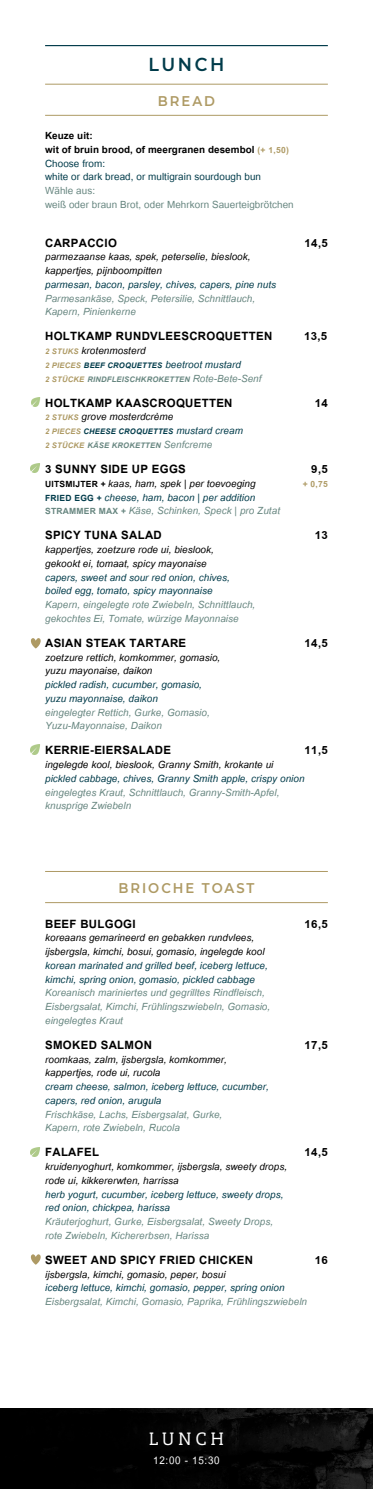
<style>
.page{position:relative;width:373px;height:1489px;background:#fff}
.page>*{position:absolute;margin:0;border:0;box-sizing:border-box;transform-origin:0 0}
.t1{font:300 18.75px "Bree Serif";letter-spacing:.2em;color:#fff}
.t2{font:600 18.75px "Montserrat";letter-spacing:.15em;color:#003b4a;scale:.93 1}
.t3{font:700 16px "Utsaah";letter-spacing:.02em;color:#000}
.t4{font:14.75px "Utsaah";letter-spacing:.05em;color:#fff;scale:.93 1}
.t5{font:600 14px "Montserrat";letter-spacing:.15em;color:#ae9a64;scale:.93 1}
.t6{font:italic 13.75px/13.8px "Utsaah";letter-spacing:.005em;color:#003b4a}
.t7{font:italic 13.75px/13.8px "Utsaah";letter-spacing:.005em;color:#678680}
.t8{font:italic 13.75px/13.8px "Utsaah";letter-spacing:.005em;color:#000}
.t9{font:13.75px/13.8px "Utsaah";letter-spacing:.005em;color:#003b4a}
.t10{font:13.75px/13.8px "Utsaah";letter-spacing:.005em;color:#678680}
.t11{font:700 11.88px "Utsaah";color:#ae9a64}
.t12{font:italic 700 10.62px/13.8px "Utsaah";letter-spacing:.02em;color:#003b4a}
.t13{font:italic 700 10.62px "Utsaah";letter-spacing:.02em;color:#678680}
.s1{font-weight:700;color:#000}
.s2{font-weight:700;font-size:11.88px;color:#ae9a64}
.s3{font-weight:700;font-size:10.62px;color:#ae9a64}
.s4{color:#000}
.s5{font-weight:700;font-size:10.62px}
.s6{color:#ae9a64}
.s7{font-weight:400;font-size:13.75px}
.s8{color:#678680}
.s9{font-weight:400;font-size:13.75px;color:#678680}
.s10{font-weight:700;font-style:normal;font-size:11.88px}
.s11{font-weight:700;font-style:normal;font-size:11.88px;color:#678680}
</style>
<div class="page">
<img style="left:0;top:1408px;width:372px;height:80px">
<hr style="left:45px;top:45px;width:282px;height:1px;background:#003b4a">
<hr style="left:45px;top:84px;width:282px;height:1px;background:#ae9a64">
<hr style="left:45px;top:115px;width:282px;height:1px;background:#ae9a64">
<svg style="left:31px;top:397px;width:10px;height:9px"></svg>
<svg style="left:31px;top:463px;width:9px;height:9px"></svg>
<svg style="left:31px;top:745px;width:9px;height:9px"></svg>
<hr style="left:45px;top:871px;width:282px;height:1px;background:#ae9a64">
<hr style="left:45px;top:902px;width:282px;height:1px;background:#ae9a64">
<svg style="left:31px;top:1147px;width:9px;height:9px"></svg>
<svg style="left:31px;top:1254px;width:10px;height:10px"></svg>
<svg style="left:31px;top:638px;width:10px;height:10px"></svg>
<h1 class="t2" style="left:148px;top:53px;width:83px">LUNCH</h1>
<p class="t5" style="left:158px;top:92px;width:63px">BREAD</p>
<p class="t9" style="left:45px;top:130px;width:245px"><span class="s1">Keuze uit:<br>wit of bruin brood, of meergranen desembol</span> <span class="s2">(+ 1,50)<br></span>Choose from:<br>white or dark bread, or multigrain sourdough bun</p>
<p class="t10" style="left:45px;top:185px;width:250px">Wähle aus:<br>weiß oder braun Brot, oder Mehrkorn Sauerteigbrötchen</p>
<p class="t3" style="left:45px;top:235px;width:73px">CARPACCIO</p>
<p class="t3" style="left:304px;top:235px;width:25px">14,5</p>
<p class="t8" style="left:45px;top:251px;width:206px">parmezaanse kaas, spek, peterselie, bieslook, kappertjes, pijnboompitten</p>
<p class="t6" style="left:45px;top:278px;width:232px">parmesan, bacon, parsley, chives, capers, pine nuts</p>
<p class="t7" style="left:45px;top:292px;width:211px">Parmesankäse, Speck, Petersilie, Schnittlauch,<br>Kapern, Pinienkerne</p>
<p class="t3" style="left:45px;top:328px;width:228px">HOLTKAMP RUNDVLEESCROQUETTEN</p>
<p class="t3" style="left:303px;top:328px;width:25px">13,5</p>
<p class="t6" style="left:45px;top:345px;width:197px"><span class="s3">2 STUKS</span> <span class="s4">krotenmosterd<br></span><span class="s3">2 PIECES</span> <span class="s5">BEEF CROQUETTES</span> beetroot mustard</p>
<p class="t13" style="left:45px;top:374px;width:217px"><span class="s6">2 STÜCKE</span> RINDFLEISCHKROKETTEN <span class="s7">Rote-Bete-Senf</span></p>
<p class="t3" style="left:45px;top:395px;width:188px">HOLTKAMP KAASCROQUETTEN</p>
<p class="t3" style="left:314px;top:395px;width:15px">14</p>
<p class="t8" style="left:45px;top:411px;width:129px"><span class="s3">2 STUKS</span> grove mosterdcrème</p>
<p class="t12" style="left:45px;top:425px;width:199px"><span class="s6">2 PIECES</span> CHEESE CROQUETTES <span class="s7">mustard cream<br></span><span class="s6">2 STÜCKE</span> <span class="s8">KÄSE KROKETTEN</span> <span class="s9">Senfcreme</span></p>
<p class="t3" style="left:45px;top:461px;width:142px">3 SUNNY SIDE UP EGGS</p>
<p class="t3" style="left:311px;top:461px;width:18px">9,5</p>
<p class="t8" style="left:45px;top:477px;width:211px"><span class="s10">UITSMIJTER +</span> kaas, ham, spek | per toevoeging</p>
<p class="t11" style="left:302px;top:478px;width:27px">+ 0,75</p>
<p class="t6" style="left:45px;top:491px;width:236px"><span class="s10">FRIED EGG +</span> cheese, ham, bacon | per addition<br><span class="s11">STRAMMER MAX +</span> <span class="s8">Käse, Schinken, Speck | pro Zutat</span></p>
<p class="t3" style="left:45px;top:527px;width:118px">SPICY TUNA SALAD</p>
<p class="t3" style="left:314px;top:527px;width:15px">13</p>
<p class="t8" style="left:45px;top:543px;width:170px">kappertjes, zoetzure rode ui, bieslook, gekookt ei, tomaat, spicy mayonaise</p>
<p class="t6" style="left:45px;top:571px;width:186px">capers, sweet and sour red onion, chives, boiled egg, tomato, spicy mayonnaise</p>
<p class="t7" style="left:45px;top:598px;width:211px">Kapern, eingelegte rote Zwiebeln, Schnittlauch, gekochtes Ei, Tomate, würzige Mayonnaise</p>
<p class="t3" style="left:45px;top:635px;width:142px">ASIAN STEAK TARTARE</p>
<p class="t3" style="left:304px;top:635px;width:25px">14,5</p>
<p class="t8" style="left:45px;top:651px;width:176px">zoetzure rettich, komkommer, gomasio, yuzu mayonaise, daikon</p>
<p class="t6" style="left:45px;top:678px;width:158px">pickled radish, cucumber, gomasio, yuzu mayonnaise, daikon</p>
<p class="t7" style="left:45px;top:706px;width:166px">eingelegter Rettich, Gurke, Gomasio,<br>Yuzu-Mayonnaise, Daikon</p>
<p class="t3" style="left:45px;top:742px;width:127px">KERRIE-EIERSALADE</p>
<p class="t3" style="left:304px;top:742px;width:25px">11,5</p>
<p class="t8" style="left:45px;top:758px;width:229px">ingelegde kool, bieslook, Granny Smith, krokante ui</p>
<p class="t6" style="left:45px;top:772px;width:260px">pickled cabbage, chives, Granny Smith apple, crispy onion</p>
<p class="t7" style="left:45px;top:786px;width:235px">eingelegtes Kraut, Schnittlauch, Granny-Smith-Apfel, knusprige Zwiebeln</p>
<p class="t5" style="left:118px;top:879px;width:147px">BRIOCHE TOAST</p>
<p class="t3" style="left:45px;top:915px;width:92px">BEEF BULGOGI</p>
<p class="t3" style="left:304px;top:915px;width:25px">16,5</p>
<p class="t8" style="left:45px;top:931px;width:220px">koreaans gemarineerd en gebakken rundvlees, ijsbergsla, kimchi, bosui, gomasio, ingelegde kool</p>
<p class="t6" style="left:45px;top:959px;width:224px">korean marinated and grilled beef, iceberg lettuce, kimchi, spring onion, gomasio, pickled cabbage</p>
<p class="t7" style="left:45px;top:986px;width:226px">Koreanisch mariniertes und gegrilltes Rindfleisch,<br>Eisbergsalat, Kimchi, Frühlingszwiebeln, Gomasio, eingelegtes Kraut</p>
<p class="t3" style="left:45px;top:1036px;width:108px">SMOKED SALMON</p>
<p class="t3" style="left:304px;top:1036px;width:25px">17,5</p>
<p class="t8" style="left:45px;top:1053px;width:183px">roomkaas, zalm, ijsbergsla, komkommer, kappertjes, rode ui, rucola</p>
<p class="t6" style="left:45px;top:1080px;width:225px">cream cheese, salmon, iceberg lettuce, cucumber, capers, red onion, arugula</p>
<p class="t7" style="left:45px;top:1108px;width:178px">Frischkäse, Lachs, Eisbergsalat, Gurke,<br>Kapern, rote Zwiebeln, Rucola</p>
<p class="t3" style="left:45px;top:1144px;width:55px">FALAFEL</p>
<p class="t3" style="left:304px;top:1144px;width:25px">14,5</p>
<p class="t8" style="left:45px;top:1160px;width:243px">kruidenyoghurt, komkommer, ijsbergsla, sweety drops, rode ui, kikkererwten, harrissa</p>
<p class="t6" style="left:45px;top:1188px;width:239px">herb yogurt, cucumber, iceberg lettuce, sweety drops, red onion, chickpea, harissa</p>
<p class="t7" style="left:45px;top:1215px;width:229px">Kräuterjoghurt, Gurke, Eisbergsalat, Sweety Drops, rote Zwiebeln, Kichererbsen, Harissa</p>
<p class="t3" style="left:45px;top:1251px;width:209px">SWEET AND SPICY FRIED CHICKEN</p>
<p class="t3" style="left:314px;top:1251px;width:15px">16</p>
<p class="t8" style="left:45px;top:1268px;width:181px">ijsbergsla, kimchi, gomasio, peper, bosui</p>
<p class="t6" style="left:45px;top:1281px;width:240px">iceberg lettuce, kimchi, gomasio, pepper, spring onion</p>
<p class="t7" style="left:45px;top:1295px;width:263px">Eisbergsalat, Kimchi, Gomasio, Paprika, Frühlingszwiebeln</p>
<h1 class="t1" style="left:148px;top:1424px;width:77px">LUNCH</h1>
<p class="t4" style="left:153px;top:1452px;width:73px">12:00 - 15:30</p>
</div>
